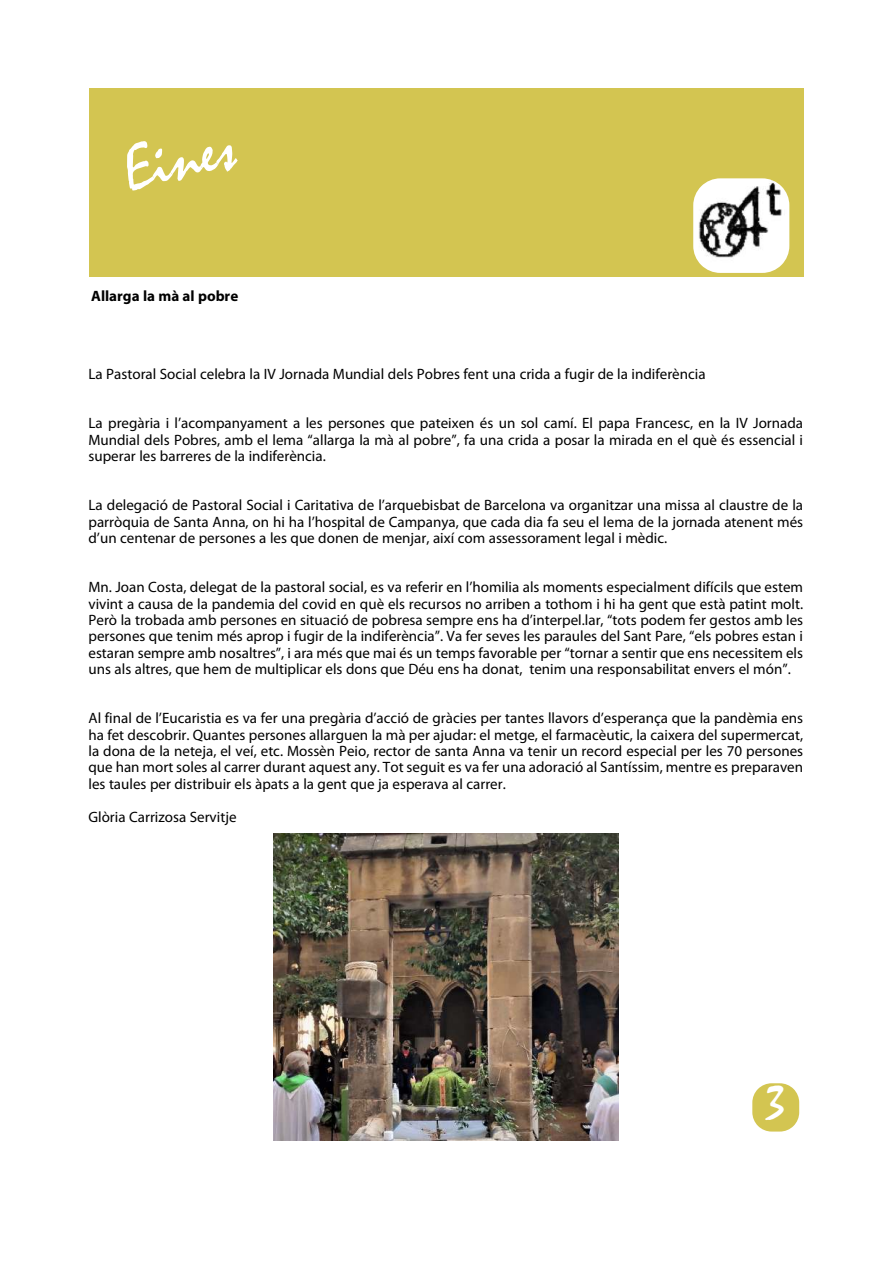
<style>
.page{position:relative;width:893px;height:1263px;background:#fff}
.page>*{position:absolute;margin:0;border:0;box-sizing:border-box;transform-origin:0 0}
.t1{font:65.55px "Mistral";color:#fff}
.t2{font:49.2px "Mistral";color:#fff}
.t3{font:15px/16.4px "Myriad Pro";color:#000;text-align:justify}
.t4{font:700 15px "Myriad Pro";color:#000}
</style>
<div class="page">
<svg style="left:752px;top:1083px;width:47px;height:49px;background:#d9ce6c"></svg>
<div style="left:89px;top:89px;width:714px;height:188px;background:#d3c551"></div>
<img style="left:693px;top:178px;width:96px;height:95px">
<img style="left:273px;top:833px;width:345px;height:307px">
<h1 class="t1" style="left:118px;top:143px;width:114px;rotate:-12deg">Eines</h1>
<p class="t4" style="left:91px;top:290px;width:149px">Allarga la mà al pobre</p>
<p class="t3" style="left:88px;top:367px;width:618px">La Pastoral Social celebra la IV Jornada Mundial dels Pobres fent una crida a fugir de la indiferència</p>
<p class="t3" style="left:88px;top:417px;width:716px">La pregària i l’acompanyament a les persones que pateixen és un sol camí. El papa Francesc, en la IV Jornada Mundial dels Pobres, amb el lema “allarga la mà al pobre”, fa una crida a posar la mirada en el què és essencial i superar les barreres de la indiferència.</p>
<p class="t3" style="left:88px;top:498px;width:716px">La delegació de Pastoral Social i Caritativa de l’arquebisbat de Barcelona va organitzar una missa al claustre de la parròquia de Santa Anna, on hi ha l’hospital de Campanya, que cada dia fa seu el lema de la jornada atenent més d’un centenar de persones a les que donen de menjar, així com assessorament legal i mèdic.</p>
<p class="t3" style="left:88px;top:580px;width:716px">Mn. Joan Costa, delegat de la pastoral social, es va referir en l’homilia als moments especialment difícils que estem vivint a causa de la pandemia del covid en què els recursos no arriben a tothom i hi ha gent que està patint molt.<br>Però la trobada amb persones en situació de pobresa sempre ens ha d’interpel.lar, “tots podem fer gestos amb les persones que tenim més aprop i fugir de la indiferència”. Va fer seves les paraules del Sant Pare, “els pobres estan i estaran sempre amb nosaltres”, i ara més que mai és un temps favorable per “tornar a sentir que ens necessitem els uns als altres, que hem de multiplicar els dons que Déu ens ha donat, tenim una responsabilitat envers el món”.</p>
<p class="t3" style="left:88px;top:711px;width:716px">Al final de l’Eucaristia es va fer una pregària d’acció de gràcies per tantes llavors d’esperança que la pandèmia ens ha fet descobrir. Quantes persones allarguen la mà per ajudar: el metge, el farmacèutic, la caixera del supermercat, la dona de la neteja, el veí, etc. Mossèn Peio, rector de santa Anna va tenir un record especial per les 70 persones que han mort soles al carrer durant aquest any. Tot seguit es va fer una adoració al Santíssim, mentre es preparaven les taules per distribuir els àpats a la gent que ja esperava al carrer.</p>
<p class="t3" style="left:88px;top:810px;width:149px">Glòria Carrizosa Servitje</p>
<h2 class="t2" style="left:766px;top:1080px;width:20px">3</h2>
</div>
